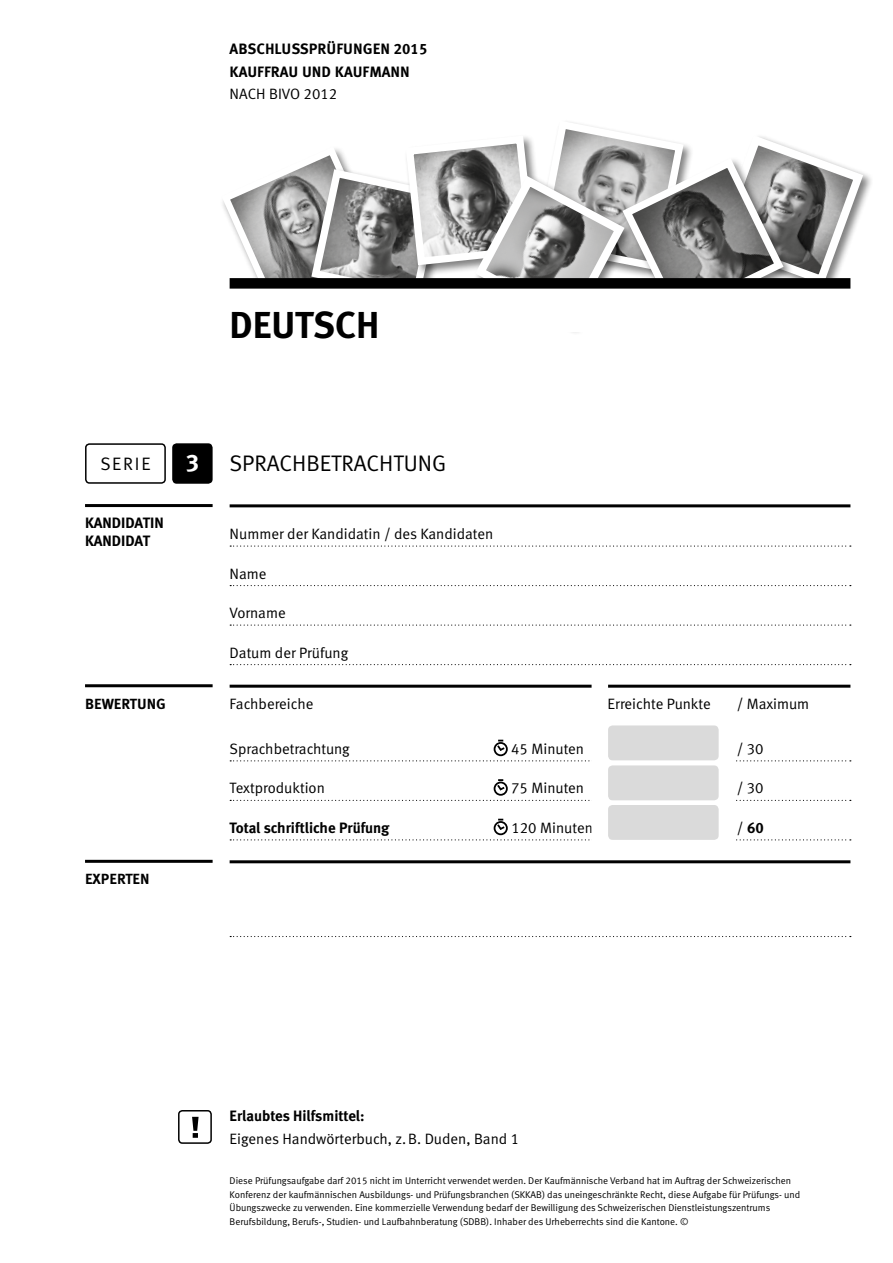
<style>
.page{position:relative;width:893px;height:1263px;background:#fff}
.page>*{position:absolute;margin:0;border:0;box-sizing:border-box;transform-origin:0 0}
.t1{font:37.5px "Meta Bold LF";color:#000}
.t2{font:24px "Meta Bold LF Caps";color:#fff}
.t3{font:22.5px "Meta Normal LF";color:#000}
.t4{font:18px "Meta Normal LF";letter-spacing:.1em;color:#000}
.t5{font:15px/22.5px "Meta Normal LF";color:#000}
.t6{font:15px "Meta Bold LF Caps";color:#000}
.t7{font:15px/18px "Meta Bold LF";color:#000}
.t8{font:14.7px "Meta Bold LF Caps";color:#000}
.t9{font:9.75px/13.5px "Meta Normal LF";color:#000}
.s1{font-family:"Meta Normal LF"}
.s2{font-family:"Meta Bold LF"}
</style>
<div class="page">
<svg style="left:222px;top:122px;width:646px;height:161px"></svg>
<div style="left:172px;top:443px;width:41px;height:41px;background:#000;border-radius:4px"></div>
<div style="left:85px;top:443px;width:81px;height:41px;border:2px solid #000;border-radius:4px"></div>
<hr style="left:230px;top:504px;width:620px;height:3px;background:#000">
<svg style="left:230px;top:545px;width:621px;height:2px"></svg>
<svg style="left:230px;top:585px;width:621px;height:1px"></svg>
<svg style="left:230px;top:624px;width:621px;height:2px"></svg>
<svg style="left:230px;top:664px;width:621px;height:1px"></svg>
<hr style="left:85px;top:504px;width:128px;height:3px;background:#000">
<hr style="left:230px;top:860px;width:620px;height:3px;background:#000">
<svg style="left:230px;top:936px;width:621px;height:1px"></svg>
<hr style="left:230px;top:685px;width:620px;height:3px;background:#000">
<svg style="left:230px;top:760px;width:621px;height:1px"></svg>
<svg style="left:230px;top:800px;width:621px;height:1px"></svg>
<svg style="left:230px;top:839px;width:621px;height:1px"></svg>
<div style="left:494px;top:742px;width:14px;height:14px;border:2px solid #000;border-radius:50%"></div>
<svg style="left:495px;top:740px;width:12px;height:13px"></svg>
<div style="left:494px;top:781px;width:14px;height:15px;border:2px solid #000;border-radius:50%"></div>
<svg style="left:495px;top:779px;width:12px;height:13px"></svg>
<div style="left:494px;top:821px;width:14px;height:14px;border:2px solid #000;border-radius:50%"></div>
<svg style="left:495px;top:819px;width:12px;height:13px"></svg>
<hr style="left:85px;top:684px;width:128px;height:3px;background:#000">
<div style="left:592px;top:680px;width:16px;height:164px;background:#fff"></div>
<div style="left:719px;top:691px;width:17px;height:164px;background:#fff"></div>
<hr style="left:85px;top:860px;width:128px;height:3px;background:#000">
<div style="left:230px;top:278px;width:620px;height:11px;background:#000"></div>
<svg style="left:192px;top:1117px;width:7px;height:21px"></svg>
<div style="left:178px;top:1110px;width:34px;height:34px;border:2px solid #000;border-radius:4px"></div>
<div style="left:605px;top:721px;width:120px;height:122px;background:#fff"></div>
<div style="left:608px;top:725px;width:111px;height:35px;background:#dadada;border-radius:4px"></div>
<div style="left:608px;top:765px;width:111px;height:35px;background:#dadada;border-radius:4px"></div>
<div style="left:608px;top:805px;width:111px;height:35px;background:#dadada;border-radius:4px"></div>
<p class="t6" style="left:230px;top:40px;width:199px">ABSCHLUSSPRÜFUNGEN 2015</p>
<p class="t6" style="left:230px;top:63px;width:182px">KAUFFRAU UND KAUFMANN</p>
<p class="t5" style="left:230px;top:83px;width:109px">NACH BIVO 2012</p>
<p class="t1" style="left:230px;top:303px;width:151px">DEUTSCH</p>
<p class="t2" style="left:186px;top:448px;width:15px">3</p>
<p class="t4" style="left:100px;top:453px;width:52px">SERIE</p>
<p class="t3" style="left:230px;top:450px;width:218px">SPRACHBETRACHTUNG</p>
<p class="t7" style="left:85px;top:514px;width:80px">KANDIDATIN<br>KANDIDAT</p>
<p class="t8" style="left:85px;top:695px;width:82px">BEWERTUNG</p>
<p class="t8" style="left:85px;top:870px;width:66px">EXPERTEN</p>
<p class="t5" style="left:230px;top:522px;width:265px">Nummer der Kandidatin / des Kandidaten</p>
<p class="t5" style="left:230px;top:562px;width:39px">Name</p>
<p class="t5" style="left:230px;top:601px;width:58px">Vorname</p>
<p class="t5" style="left:230px;top:641px;width:120px">Datum der Prüfung</p>
<p class="t5" style="left:230px;top:692px;width:85px">Fachbereiche</p>
<p class="t5" style="left:608px;top:692px;width:105px">Erreichte Punkte</p>
<p class="t5" style="left:737px;top:692px;width:74px">/ Maximum</p>
<p class="t5" style="left:230px;top:737px;width:122px">Sprachbetrachtung</p>
<p class="t5" style="left:511px;top:737px;width:74px">45 Minuten</p>
<p class="t5" style="left:737px;top:737px;width:28px">/ 30</p>
<p class="t5" style="left:230px;top:777px;width:97px">Textproduktion</p>
<p class="t5" style="left:511px;top:777px;width:74px">75 Minuten</p>
<p class="t5" style="left:737px;top:777px;width:28px">/ 30</p>
<p class="t7" style="left:230px;top:818px;width:161px">Total schriftliche Prüfung</p>
<p class="t5" style="left:511px;top:816px;width:83px">120 Minuten</p>
<p class="t6" style="left:737px;top:819px;width:29px"><span class="s1">/</span> 60</p>
<p class="t5" style="left:230px;top:1104px;width:291px"><span class="s2">Erlaubtes Hilfsmittel:<br></span>Eigenes Handwörterbuch, z.B. Duden, Band 1</p>
<p class="t9" style="left:230px;top:1174px;width:572px">Diese Prüfungsaufgabe darf 2015 nicht im Unterricht verwendet werden. Der Kaufmännische Verband hat im Auftrag der Schweizerischen Konferenz der kaufmännischen Ausbildungs- und Prüfungsbranchen (SKKAB) das uneingeschränkte Recht, diese Aufgabe für Prüfungs- und Übungszwecke zu verwenden. Eine kommerzielle Verwendung bedarf der Bewilligung des Schweizerischen Dienstleistungszentrums Berufsbildung, Berufs-, Studien- und Laufbahnberatung (SDBB). Inhaber des Urheberrechts sind die Kantone. ©</p>
</div>
